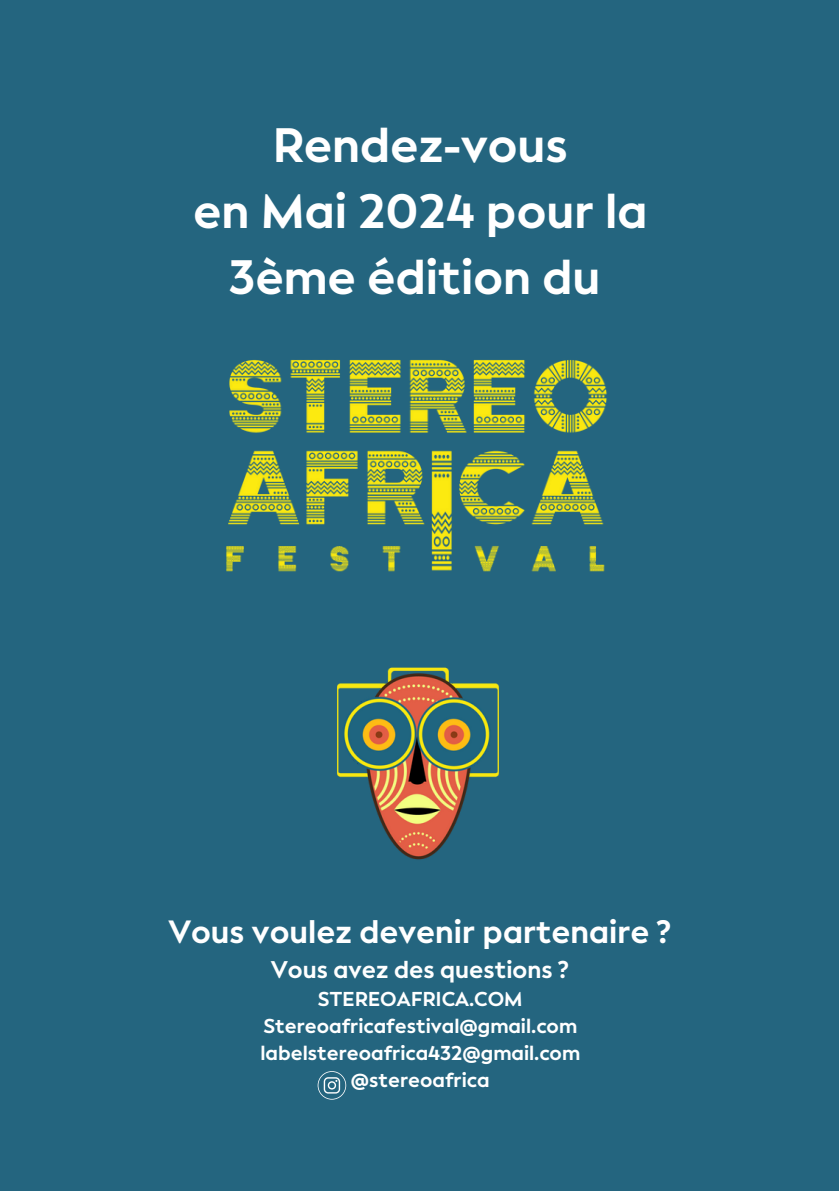
<style>
.page{position:relative;width:839px;height:1191px;background:#fff}
.page>*{position:absolute;margin:0;border:0;box-sizing:border-box;transform-origin:0 0}
.t1{font:700 48px/66px "Facundo";color:#fff;text-align:center}
.t2{font:700 32px "Facundo";color:#fff}
.t3{font:700 24px "Facundo";color:#fff}
.t4{font:700 20px "Facundo";color:#fff}
</style>
<div class="page">
<div style="left:0;top:0;width:838px;height:1191px;background:#24657f"></div>
<img style="left:226px;top:360px;width:381px;height:212px">
<img style="left:337px;top:667px;width:162px;height:193px">
<svg style="left:317px;top:1071px;width:29px;height:29px"></svg>
<p class="t1" style="left:272px;top:113px;width:297px">Rendez-vous</p>
<p class="t1" style="left:193px;top:179px;width:456px">en Mai 2024 pour la<br>3ème édition du</p>
<p class="t2" style="left:169px;top:911px;width:504px">Vous voulez devenir partenaire ?</p>
<p class="t3" style="left:271px;top:954px;width:299px">Vous avez des questions ?</p>
<p class="t4" style="left:318px;top:986px;width:206px">STEREOAFRICA.COM</p>
<p class="t4" style="left:263px;top:1013px;width:315px">Stereoafricafestival@gmail.com</p>
<p class="t4" style="left:260px;top:1040px;width:321px">labelstereoafrica432@gmail.com</p>
<p class="t4" style="left:351px;top:1067px;width:140px">@stereoafrica</p>
</div>
